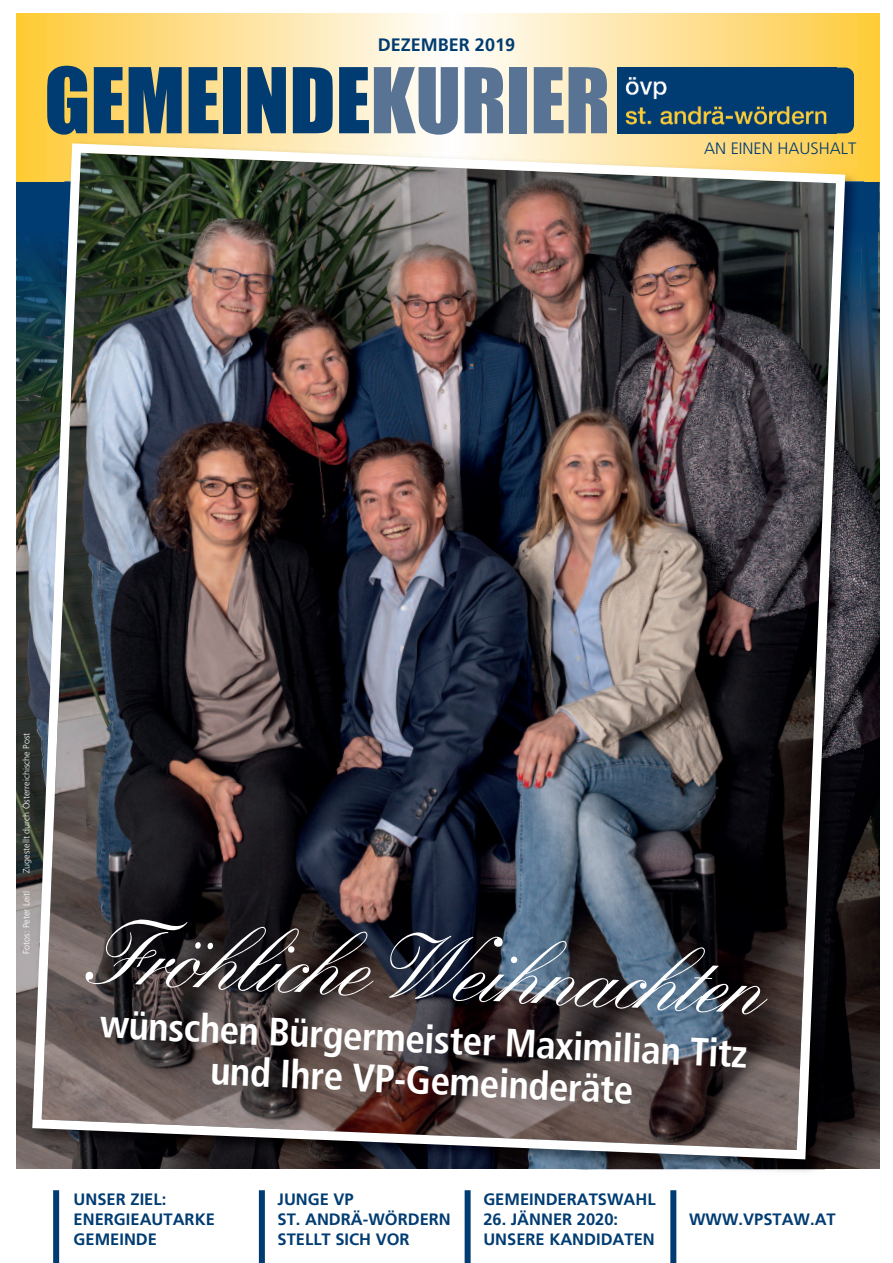
<style>
.page{position:relative;width:893px;height:1263px;background:#fff}
.page>*{position:absolute;margin:0;border:0;box-sizing:border-box;transform-origin:0 0}
.t1{font:500 90.75px "Kuenstler Script";color:#fff}
.t2{font:83.7px "Impact";color:#003c72}
.t3{font:700 condensed 39.3px/41.2px "Frutiger";color:#fff;text-align:center}
.t4{font:700 18px "Frutiger";color:#003c72}
.t5{font:700 16.5px/19.8px "Frutiger";color:#003c72}
.t6{font:300 16.5px "Frutiger";color:#003c72}
.t7{font:300 9px "Frutiger";color:#fff}
.s1{color:#597395}
</style>
<div class="page">
<img style="left:16px;top:181px;width:863px;height:988px">
<img style="left:16px;top:231px;width:862px;height:181px">
<div style="left:16px;top:181px;width:862px;height:50px;background:#003c72"></div>
<svg style="left:16px;top:13px;width:863px;height:168px;background:#fde39f"></svg>
<div style="left:809px;top:68px;width:45px;height:65px;background:#003c72;border-radius:9px"></div>
<img style="left:64px;top:137px;width:801px;height:45px">
<img style="left:585px;top:1169px;width:239px;height:3px">
<img style="left:28px;top:139px;width:822px;height:1025px">
<div style="left:53px;top:1190px;width:6px;height:73px;background:#003c72"></div>
<div style="left:259px;top:1190px;width:6px;height:73px;background:#003c72"></div>
<div style="left:465px;top:1190px;width:6px;height:73px;background:#003c72"></div>
<div style="left:670px;top:1190px;width:6px;height:73px;background:#003c72"></div>
<img style="left:617px;top:68px;width:210px;height:65px">
<p class="t4" style="left:378px;top:38px;width:139px">DEZEMBER 2019</p>
<h2 class="t2" style="left:44px;top:55px;width:567px">GEMEINDE<span class="s1">KURIER</span></h2>
<p class="t6" style="left:704px;top:142px;width:154px">AN EINEN HAUSHALT</p>
<p class="t7" style="left:23px;top:873px;width:142px;rotate:-90deg">Zugestellt durch Österreichische Post</p>
<p class="t7" style="left:23px;top:954px;width:64px;rotate:-90deg">Fotos: Peter Leitl</p>
<h1 class="t1" style="left:91px;top:917px;width:677px;rotate:3deg">Fröhliche Weihnachten</h1>
<h3 class="t3" style="left:101px;top:1004px;width:649px;rotate:3deg">wünschen Bürgermeister Maximilian Titz und Ihre VP-Gemeinderäte</h3>
<p class="t5" style="left:74px;top:1191px;width:143px">UNSER ZIEL:<br>ENERGIEAUTARKE<br>GEMEINDE</p>
<p class="t5" style="left:278px;top:1191px;width:175px">JUNGE VP<br>ST. ANDRÄ-WÖRDERN<br>STELLT SICH VOR</p>
<p class="t5" style="left:483px;top:1191px;width:174px">GEMEINDERATSWAHL</p>
<p class="t5" style="left:483px;top:1210px;width:173px">26. JÄNNER 2020:<br>UNSERE KANDIDATEN</p>
<p class="t5" style="left:689px;top:1210px;width:148px">WWW.VPSTAW.AT</p>
</div>
